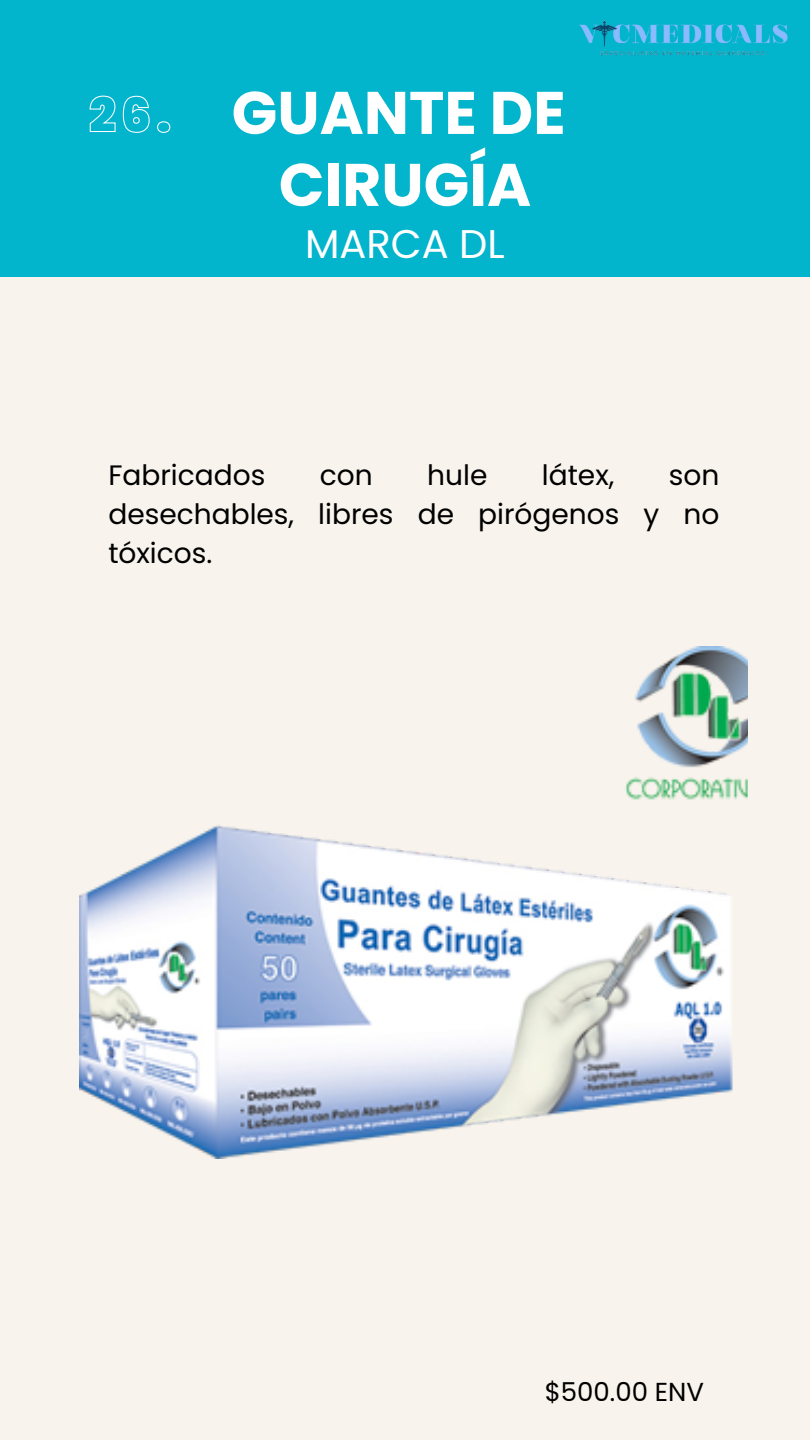
<style>
.page{position:relative;width:810px;height:1440px;background:#f8f3ec}
.page>*{position:absolute;margin:0;border:0;box-sizing:border-box;transform-origin:0 0}
.t1{font:700 60px/72px "Poppins";color:#fff;text-align:center}
.t2{font:40px "Poppins";color:#fff}
.t3{font:28.1px/39px "Poppins";color:#000;text-align:justify}
.t4{font:26px "Poppins";color:#000}
</style>
<div class="page">
<div style="left:0;top:0;width:810px;height:277px;background:#02b4cc"></div>
<img style="left:580px;top:21px;width:208px;height:35px">
<img style="left:80px;top:646px;width:668px;height:513px">
<svg style="left:89px;top:95px;width:82px;height:38px"></svg>
<h2 class="t1" style="left:232px;top:77px;width:336px">GUANTE DE<br>CIRUGÍA</h2>
<p class="t2" style="left:305px;top:216px;width:201px">MARCA DL</p>
<p class="t3" style="left:108px;top:455px;width:158px">Fabricados</p>
<p class="t3" style="left:320px;top:455px;width:54px">con</p>
<p class="t3" style="left:427px;top:455px;width:62px">hule</p>
<p class="t3" style="left:542px;top:455px;width:74px">látex,</p>
<p class="t3" style="left:108px;top:455px;width:612px;text-indent:560px">son desechables, libres de pirógenos y no tóxicos.</p>
<h3 class="t4" style="left:545px;top:1374px;width:161px">$500.00 ENV</h3>
</div>
